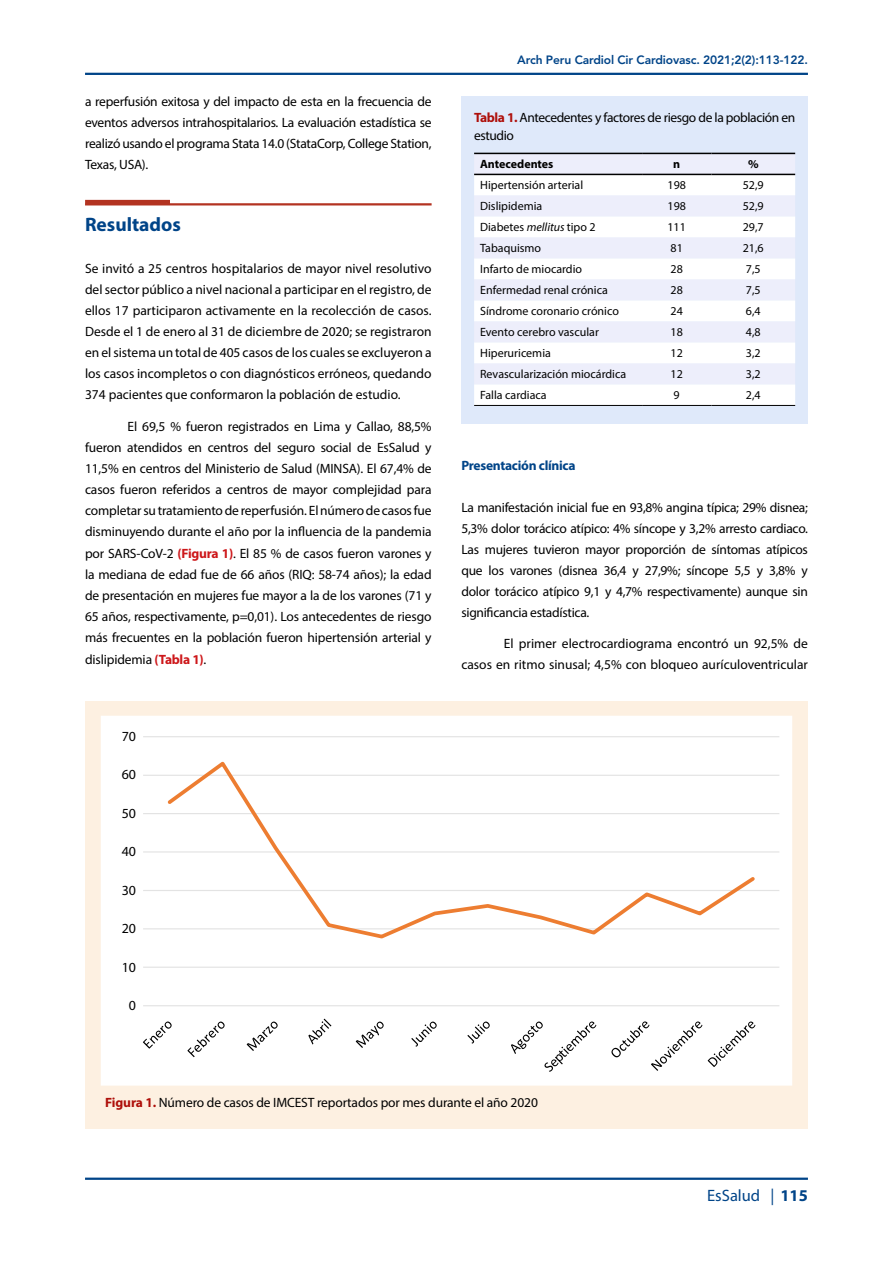
<style>
.page{position:relative;width:893px;height:1263px;background:#fff}
.page>*{position:absolute;margin:0;border:0;box-sizing:border-box;transform-origin:0 0}
.t1{font:700 19.5px "Myriad Pro";color:#048}
.t2{font:16.5px "Myriad Pro";color:#048}
.t3{font:13.95px "Myriad Pro";color:#000}
.t4{font:13.5px/21px "Myriad Pro";letter-spacing:-.01em;color:#000;text-align:justify}
.t5{font:13.5px/18px "Myriad Pro";letter-spacing:-.03em;color:#000}
.t6{font:700 13.5px "Myriad Pro";letter-spacing:-.02em;color:#048}
.t7{font:12px "Myriad Pro";color:#000}
.t8{font:800 12px "Avenir LT Std";letter-spacing:-.01em;color:#048}
.t9{font:700 12px "Myriad Pro";letter-spacing:-.005em;color:#000}
.s1{font-weight:700;color:#cd171a}
.s2{font-weight:700;color:#ae0f0a}
.s3{font-style:italic}
.s4{font-weight:700}
</style>
<div class="page">
<hr style="left:85px;top:73px;width:723px;height:2px;background:#048">
<hr style="left:85px;top:1177px;width:723px;height:3px;background:#048">
<div style="left:461px;top:96px;width:347px;height:327px;background:#dfe9fa"></div>
<div style="left:85px;top:702px;width:723px;height:427px;background:#fdf0e1"></div>
<div style="left:474px;top:154px;width:321px;height:188px;background:#edeefb"></div>
<svg style="left:474px;top:175px;width:321px;height:146px;fill:#fff"></svg>
<svg style="left:474px;top:342px;width:321px;height:63px"></svg>
<hr style="left:474px;top:153px;width:168px;height:1px;background:#000">
<hr style="left:642px;top:153px;width:69px;height:1px;background:#000">
<hr style="left:711px;top:153px;width:84px;height:1px;background:#000">
<hr style="left:474px;top:174px;width:168px;height:1px;background:#000">
<hr style="left:642px;top:174px;width:69px;height:1px;background:#000">
<hr style="left:711px;top:174px;width:84px;height:1px;background:#000">
<hr style="left:474px;top:405px;width:168px;height:1px;background:#000">
<hr style="left:642px;top:405px;width:69px;height:1px;background:#000">
<hr style="left:711px;top:405px;width:84px;height:1px;background:#000">
<div style="left:105px;top:720px;width:683px;height:361px;background:#fff"></div>
<hr style="left:143px;top:967px;width:636px;height:1px;background:#e3e3e3">
<hr style="left:143px;top:928px;width:636px;height:1px;background:#e3e3e3">
<hr style="left:143px;top:890px;width:636px;height:1px;background:#e3e3e3">
<hr style="left:143px;top:851px;width:636px;height:1px;background:#e3e3e3">
<hr style="left:143px;top:813px;width:636px;height:1px;background:#e3e3e3">
<hr style="left:143px;top:775px;width:636px;height:1px;background:#e3e3e3">
<hr style="left:143px;top:736px;width:636px;height:1px;background:#e3e3e3">
<hr style="left:143px;top:1005px;width:636px;height:1px;background:#e3e3e3">
<svg style="left:164px;top:761px;width:594px;height:178px"></svg>
<svg style="left:143px;top:1021px;width:29px;height:27px"></svg>
<svg style="left:187px;top:1021px;width:38px;height:36px"></svg>
<svg style="left:247px;top:1021px;width:31px;height:30px"></svg>
<svg style="left:308px;top:1019px;width:23px;height:25px"></svg>
<svg style="left:356px;top:1021px;width:28px;height:27px"></svg>
<svg style="left:411px;top:1021px;width:26px;height:26px"></svg>
<svg style="left:467px;top:1021px;width:23px;height:22px"></svg>
<svg style="left:611px;top:1021px;width:91px;height:50px"></svg>
<svg style="left:708px;top:1021px;width:47px;height:46px"></svg>
<svg style="left:511px;top:1021px;width:85px;height:51px"></svg>
<div style="left:101px;top:716px;width:691px;height:369px;border:9px solid #fff"></div>
<svg style="left:85px;top:200px;width:347px;height:5px"></svg>
<p class="t4" style="left:85px;top:91px;width:348px">a reperfusión exitosa y del impacto de esta en la frecuencia de eventos adversos intrahospitalarios. La evaluación estadística se realizó usando el programa Stata 14.0 (StataCorp, College Station, Texas, USA).</p>
<h1 class="t1" style="left:85px;top:212px;width:97px">Resultados</h1>
<p class="t4" style="left:85px;top:258px;width:348px">Se invitó a 25 centros hospitalarios de mayor nivel resolutivo del sector público a nivel nacional a participar en el registro, de ellos 17 participaron activamente en la recolección de casos.<br>Desde el 1 de enero al 31 de diciembre de 2020; se registraron en el sistema un total de 405 casos de los cuales se excluyeron a los casos incompletos o con diagnósticos erróneos, quedando 374 pacientes que conformaron la población de estudio.</p>
<p class="t4" style="left:85px;top:415px;width:348px;text-indent:43px">El 69,5 % fueron registrados en Lima y Callao, 88,5% fueron atendidos en centros del seguro social de EsSalud y 11,5% en centros del Ministerio de Salud (MINSA). El 67,4% de casos fueron referidos a centros de mayor complejidad para completar su tratamiento de reperfusión. El número de casos fue disminuyendo durante el año por la influencia de la pandemia por SARS-CoV-2 <span class="s1">(Figura 1)</span>. El 85 % de casos fueron varones y la mediana de edad fue de 66 años (RIQ: 58-74 años); la edad de presentación en mujeres fue mayor a la de los varones (71 y 65 años, respectivamente, p=0,01). Los antecedentes de riesgo más frecuentes en la población fueron hipertensión arterial y dislipidemia <span class="s1">(Tabla 1)</span>.</p>
<p class="t3" style="left:122px;top:728px;width:16px">70</p>
<p class="t3" style="left:122px;top:766px;width:16px">60</p>
<p class="t3" style="left:122px;top:804px;width:16px">50</p>
<p class="t3" style="left:122px;top:843px;width:16px">40</p>
<p class="t3" style="left:122px;top:881px;width:16px">30</p>
<p class="t3" style="left:122px;top:920px;width:16px">20</p>
<p class="t3" style="left:122px;top:958px;width:16px">10</p>
<p class="t3" style="left:129px;top:997px;width:9px">0</p>
<p class="t8" style="left:517px;top:53px;width:292px">Arch Peru Cardiol Cir Cardiovasc. 2021;2(2):113-122.</p>
<p class="t5" style="left:474px;top:109px;width:323px"><span class="s2">Tabla 1.</span> Antecedentes y factores de riesgo de la población en estudio</p>
<p class="t9" style="left:480px;top:157px;width:75px">Antecedentes</p>
<p class="t9" style="left:673px;top:157px;width:9px">n</p>
<p class="t9" style="left:748px;top:157px;width:12px">%</p>
<p class="t7" style="left:480px;top:178px;width:105px">Hipertensión arterial</p>
<p class="t7" style="left:667px;top:178px;width:20px">198</p>
<p class="t7" style="left:743px;top:178px;width:22px">52,9</p>
<p class="t7" style="left:480px;top:199px;width:64px">Dislipidemia</p>
<p class="t7" style="left:667px;top:199px;width:20px">198</p>
<p class="t7" style="left:743px;top:199px;width:22px">52,9</p>
<p class="t7" style="left:480px;top:220px;width:117px">Diabetes <span class="s3">mellitus</span> tipo 2</p>
<p class="t7" style="left:667px;top:220px;width:20px">111</p>
<p class="t7" style="left:743px;top:220px;width:22px">29,7</p>
<p class="t7" style="left:480px;top:241px;width:63px">Tabaquismo</p>
<p class="t7" style="left:671px;top:241px;width:14px">81</p>
<p class="t7" style="left:743px;top:241px;width:22px">21,6</p>
<p class="t7" style="left:480px;top:262px;width:104px">Infarto de miocardio</p>
<p class="t7" style="left:671px;top:262px;width:14px">28</p>
<p class="t7" style="left:746px;top:262px;width:16px">7,5</p>
<p class="t7" style="left:480px;top:283px;width:129px">Enfermedad renal crónica</p>
<p class="t7" style="left:671px;top:283px;width:14px">28</p>
<p class="t7" style="left:746px;top:283px;width:16px">7,5</p>
<p class="t7" style="left:480px;top:304px;width:140px">Síndrome coronario crónico</p>
<p class="t7" style="left:671px;top:304px;width:14px">24</p>
<p class="t7" style="left:746px;top:304px;width:16px">6,4</p>
<p class="t7" style="left:480px;top:325px;width:120px">Evento cerebro vascular</p>
<p class="t7" style="left:671px;top:325px;width:14px">18</p>
<p class="t7" style="left:746px;top:325px;width:16px">4,8</p>
<p class="t7" style="left:480px;top:346px;width:72px">Hiperuricemia</p>
<p class="t7" style="left:671px;top:346px;width:14px">12</p>
<p class="t7" style="left:746px;top:346px;width:16px">3,2</p>
<p class="t7" style="left:480px;top:367px;width:148px">Revascularización miocárdica</p>
<p class="t7" style="left:671px;top:367px;width:14px">12</p>
<p class="t7" style="left:746px;top:367px;width:16px">3,2</p>
<p class="t7" style="left:480px;top:388px;width:68px">Falla cardiaca</p>
<p class="t7" style="left:674px;top:388px;width:8px">9</p>
<p class="t7" style="left:746px;top:388px;width:16px">2,4</p>
<p class="t6" style="left:461px;top:456px;width:116px">Presentación clínica</p>
<p class="t4" style="left:461px;top:496px;width:348px">La manifestación inicial fue en 93,8% angina típica; 29% disnea; 5,3% dolor torácico atípico: 4% síncope y 3,2% arresto cardiaco.<br>Las mujeres tuvieron mayor proporción de síntomas atípicos que los varones (disnea 36,4 y 27,9%; síncope 5,5 y 3,8% y dolor torácico atípico 9,1 y 4,7% respectivamente) aunque sin significancia estadística.</p>
<p class="t4" style="left:461px;top:633px;width:348px;text-align:right">El primer electrocardiograma encontró un 92,5% de<br>casos en ritmo sinusal; 4,5% con bloqueo aurículoventricular</p>
<p class="t4" style="left:105px;top:1092px;width:434px"><span class="s2">Figura 1.</span> Número de casos de IMCEST reportados por mes durante el año 2020</p>
<p class="t2" style="left:707px;top:1185px;width:102px">EsSalud | <span class="s4">115</span></p>
</div>
